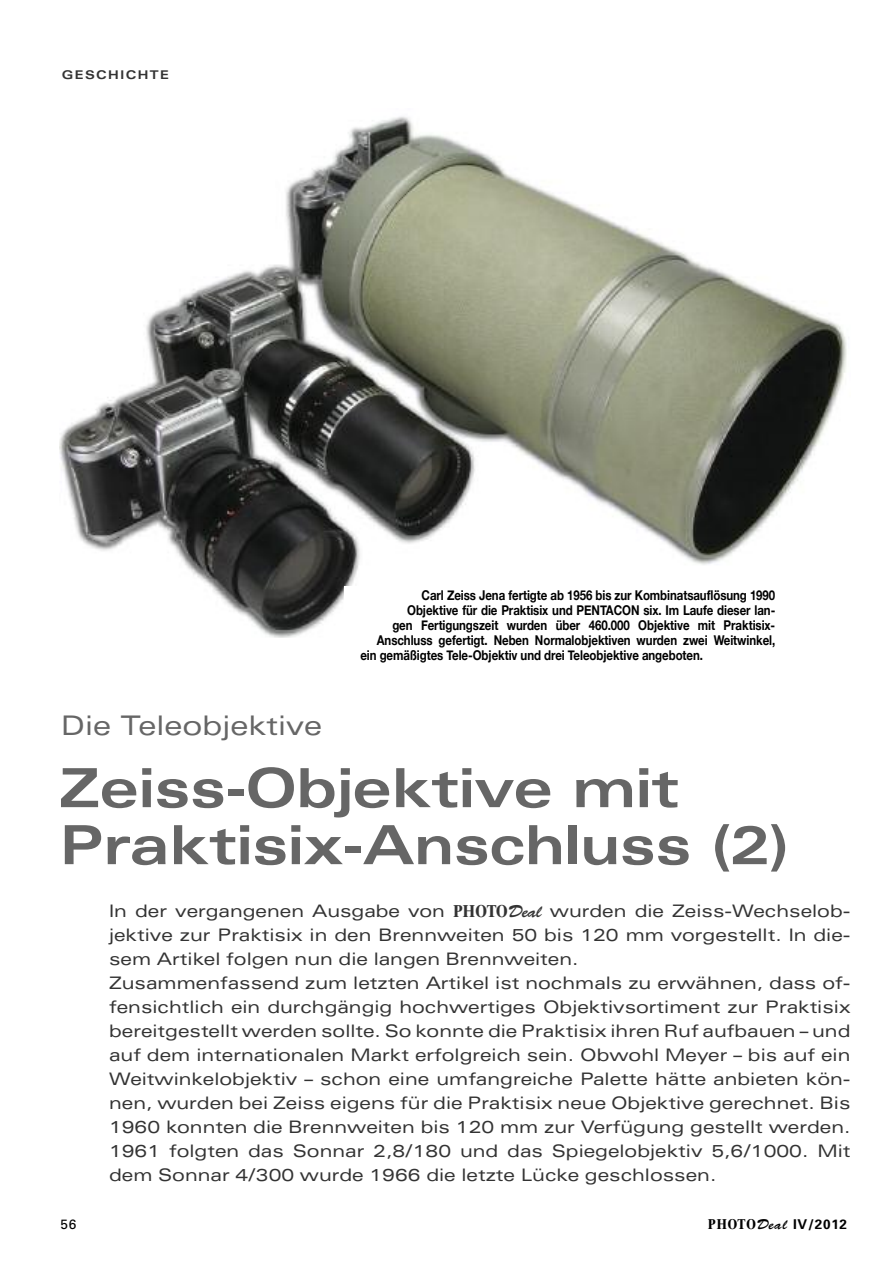
<style>
.page{position:relative;width:893px;height:1263px;background:#fff}
.page>*{position:absolute;margin:0;border:0;box-sizing:border-box;transform-origin:0 0}
.t1{font:700 expanded 54px/57px "Univers";letter-spacing:-.005em;color:#666}
.t2{font:expanded 27px "Univers";color:#666}
.t3{font:expanded 17.25px/24px "Univers";color:#333}
.t4{font:700 13.5px "Helvetica Neue";letter-spacing:-.005em;color:#000;scale:.85 1}
.t5{font:700 13.5px "Univers";letter-spacing:.055em;color:#000}
.t6{font:13.5px "Univers";color:#000}
.t7{font:700 expanded 12px "Univers";letter-spacing:.11em;color:#333}
.s1{font-family:"Times Ten";font-weight:700;font-stretch:normal}
.s2{font-family:"Brush Script";font-stretch:normal}
.s3{font-family:"Times Ten";font-size:14.25px}
.s4{font-family:"Brush Script";font-weight:400;font-size:14.25px}
</style>
<div class="page">
<img style="left:60px;top:116px;width:787px;height:522px">
<div style="left:344px;top:587px;width:431px;height:89px;background:#fff"></div>
<p class="t7" style="left:62px;top:70px;width:109px">GESCHICHTE</p>
<p class="t4" style="left:422px;top:587px;width:418px">Carl Zeiss Jena fertigte ab 1956 bis zur Kombinatsauflösung 1990</p>
<p class="t4" style="left:407px;top:602px;width:435px">Objektive für die Praktisix und PENTACON six. Im Laufe dieser lan-</p>
<p class="t4" style="left:392px;top:617px;width:452px">gen Fertigungszeit wurden über 460.000 Objektive mit Praktisix-</p>
<p class="t4" style="left:377px;top:632px;width:470px">Anschluss gefertigt. Neben Normalobjektiven wurden zwei Weitwinkel,</p>
<p class="t4" style="left:360px;top:647px;width:405px">ein gemäßigtes Tele-Objektiv und drei Teleobjektive angeboten.</p>
<h2 class="t2" style="left:61px;top:716px;width:263px">Die Teleobjektive</h2>
<h1 class="t1" style="left:60px;top:764px;width:732px">Zeiss-Objektive mit<br>Praktisix-Anschluss (2)</h1>
<p class="t3" style="left:109px;top:900px;width:743px">In der vergangenen Ausgabe von <span class="s1">PHOTO</span><span class="s2">Deal</span> wurden die Zeiss-Wechselob&shy;jektive zur Praktisix in den Brennweiten 50 bis 120 mm vorgestellt. In die&shy;sem Artikel folgen nun die langen Brennweiten.<br>Zusammenfassend zum letzten Artikel ist nochmals zu erwähnen, dass of&shy;fensichtlich ein durchgängig hochwertiges Objektivsortiment zur Praktisix bereitgestellt werden sollte. So konnte die Praktisix ihren Ruf aufbauen – und auf dem internationalen Markt erfolgreich sein. Obwohl Meyer – bis auf ein Weitwinkelobjektiv – schon eine umfangreiche Palette hätte anbieten kön&shy;nen, wurden bei Zeiss eigens für die Praktisix neue Objektive gerechnet. Bis 1960 konnten die Brennweiten bis 120 mm zur Verfügung gestellt werden.<br>1961 folgten das Sonnar 2,8/180 und das Spiegelobjektiv 5,6/1000. Mit dem Sonnar 4/300 wurde 1966 die letzte Lücke geschlossen.</p>
<p class="t6" style="left:60px;top:1219px;width:17px">56</p>
<p class="t5" style="left:708px;top:1219px;width:141px"><span class="s3">PHOTO</span><span class="s4">Deal</span> IV/2012</p>
</div>
